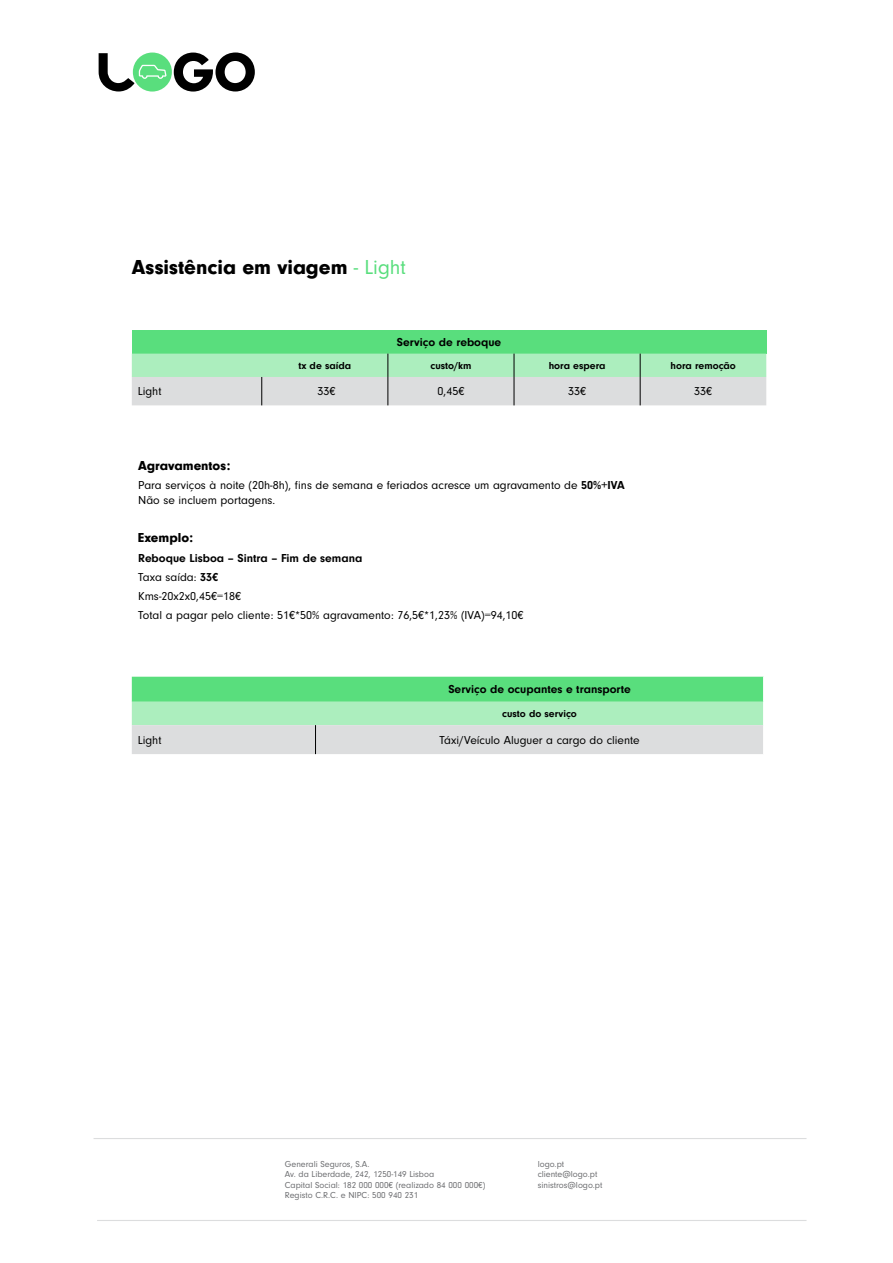
<style>
.page{position:relative;width:893px;height:1263px;background:#fff}
.page>*{position:absolute;margin:0;border:0;box-sizing:border-box;transform-origin:0 0}
.t1{font:900 21px "Neuzeit Gro";color:#000}
.t2{font:900 13.5px "Neuzeit Gro";color:#000}
.t3{font:12px/19.2px "Neuzeit Gro";color:#000}
.t4{font:700 12px "Neuzeit Gro";color:#000}
.t5{font:700 10.5px "Neuzeit Gro";color:#000}
.t6{font:9px/10.5px "Neuzeit Gro";color:#6d6e71}
.s1{font-weight:400;color:#59de7d}
.s2{font-weight:700}
</style>
<div class="page">
<svg style="left:174px;top:53px;width:81px;height:39px"></svg>
<svg style="left:133px;top:52px;width:39px;height:40px"></svg>
<svg style="left:99px;top:53px;width:67px;height:38px"></svg>
<div style="left:132px;top:330px;width:634px;height:24px;background:#59de7d"></div>
<svg style="left:132px;top:354px;width:634px;height:51px;background:#c5e3ce"></svg>
<svg style="left:132px;top:677px;width:632px;height:77px;background:#a3e2b5"></svg>
<hr style="left:97px;top:1220px;width:709px;height:1px;background:#dcddde">
<hr style="left:94px;top:1138px;width:712px;height:1px;background:#dcddde">
<h1 class="t1" style="left:132px;top:255px;width:276px">Assistência em viagem <span class="s1">- Light</span></h1>
<p class="t4" style="left:397px;top:335px;width:106px">Serviço de reboque</p>
<p class="t5" style="left:298px;top:359px;width:54px">tx de saída</p>
<p class="t5" style="left:430px;top:359px;width:42px">custo/km</p>
<p class="t5" style="left:549px;top:359px;width:58px">hora espera</p>
<p class="t5" style="left:670px;top:359px;width:67px">hora remoção</p>
<p class="t3" style="left:138px;top:382px;width:25px">Light</p>
<p class="t3" style="left:318px;top:382px;width:19px">33€</p>
<p class="t3" style="left:438px;top:382px;width:28px">0,45€</p>
<p class="t3" style="left:568px;top:382px;width:19px">33€</p>
<p class="t3" style="left:694px;top:382px;width:19px">33€</p>
<p class="t2" style="left:138px;top:457px;width:94px">Agravamentos:</p>
<p class="t3" style="left:138px;top:478px;width:488px;line-height:15px">Para serviços à noite (20h-8h), fins de semana e feriados acresce um agravamento de <span class="s2">50%+IVA<br></span>Não se incluem portagens.</p>
<p class="t2" style="left:138px;top:530px;width:57px">Exemplo:</p>
<p class="t3" style="left:138px;top:548px;width:387px"><span class="s2">Reboque Lisboa – Sintra – Fim de semana<br></span>Taxa saída: <span class="s2">33€<br></span>Kms-20x2x0,45€=18€<br>Total a pagar pelo cliente: 51€*50% agravamento: 76,5€*1,23% (IVA)=94,10€</p>
<p class="t4" style="left:448px;top:682px;width:184px">Serviço de ocupantes e transporte</p>
<p class="t5" style="left:502px;top:708px;width:76px">custo do serviço</p>
<p class="t3" style="left:138px;top:730px;width:25px">Light</p>
<p class="t3" style="left:440px;top:730px;width:202px">Táxi/Veículo Aluguer a cargo do cliente</p>
<p class="t6" style="left:285px;top:1158px;width:202px">Generali Seguros, S.A.<br>Av. da Liberdade, 242, 1250-149 Lisboa<br>Capital Social: 182 000 000€ (realizado 84 000 000€)<br>Registo C.R.C. e NIPC: 500 940 231</p>
<p class="t6" style="left:538px;top:1158px;width:66px">logo.pt cliente@logo.pt sinistros@logo.pt</p>
</div>
